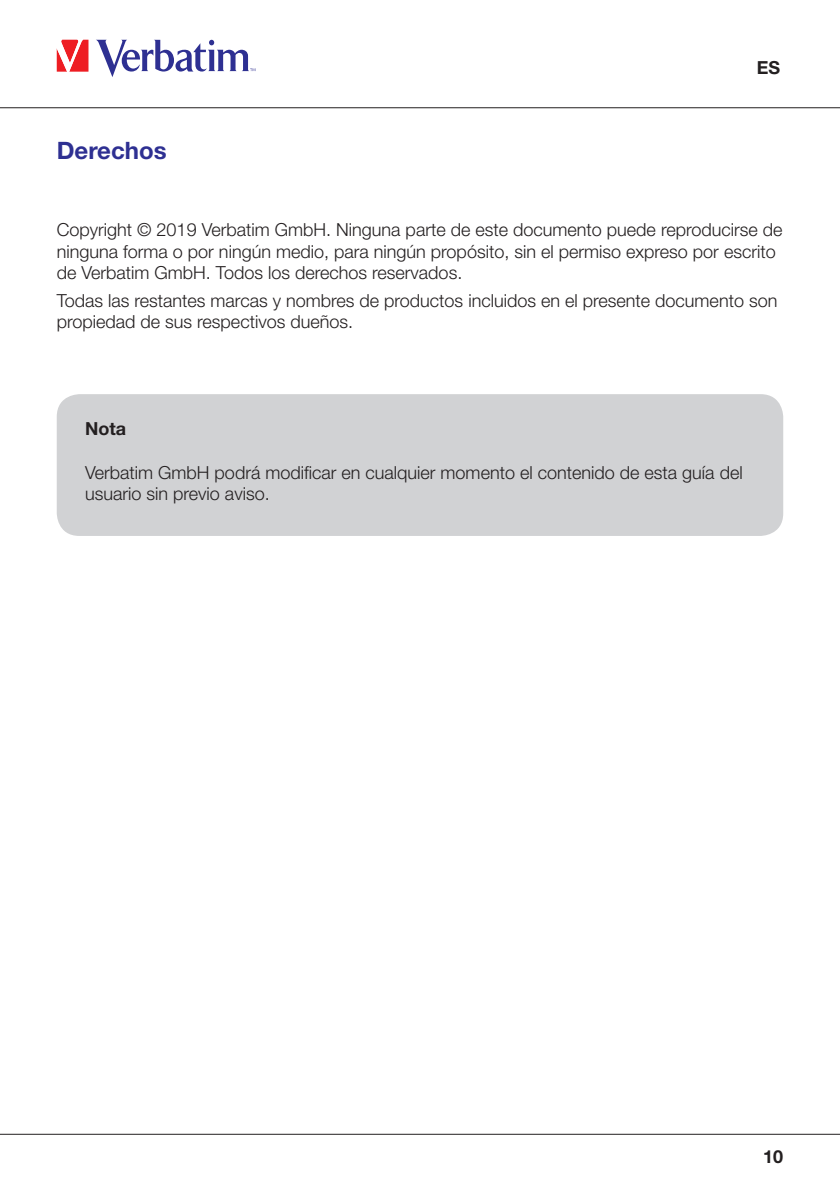
<style>
.page{position:relative;width:840px;height:1191px;background:#fff}
.page>*{position:absolute;margin:0;border:0;box-sizing:border-box;transform-origin:0 0}
.Überschrift_12p{font:700 24px "Helvetica Neue LT Std";color:#2e3092}
.Aufzählung{font:300 18px/21.6px "Helvetica Neue LT Std";color:#231f20}
.t1{font:700 18px "Helvetica Neue LT Std";color:#231f20}
</style>
<div class="page">
<hr style="left:0;top:107px;width:839px;height:1px;background:#231f20">
<hr style="left:0;top:1133px;width:839px;height:1px;background:#231f20">
<div style="left:57px;top:394px;width:725px;height:142px;background:#d1d2d4;border-radius:23px"></div>
<svg style="left:57px;top:40px;width:31px;height:32px"></svg>
<svg style="left:96px;top:40px;width:159px;height:37px"></svg>
<p class="Überschrift_12p" style="left:57px;top:135px;width:111px">Derechos</p>
<p class="t1" style="left:756px;top:56px;width:25px">ES</p>
<p class="Aufzählung" style="left:57px;top:219px;width:726px">Copyright © 2019 Verbatim GmbH. Ninguna parte de este documento puede reproducirse de ninguna forma o por ningún medio, para ningún propósito, sin el permiso expreso por escrito de Verbatim GmbH. Todos los derechos reservados.</p>
<p class="Aufzählung" style="left:57px;top:289px;width:721px">Todas las restantes marcas y nombres de productos incluidos en el presente documento son propiedad de sus respectivos dueños.</p>
<p class="t1" style="left:85px;top:418px;width:43px">Nota</p>
<p class="Aufzählung" style="left:85px;top:461px;width:658px">Verbatim GmbH podrá modificar en cualquier momento el contenido de esta guía del usuario sin previo aviso.</p>
<p class="t1" style="left:762px;top:1145px;width:22px">10</p>
</div>
